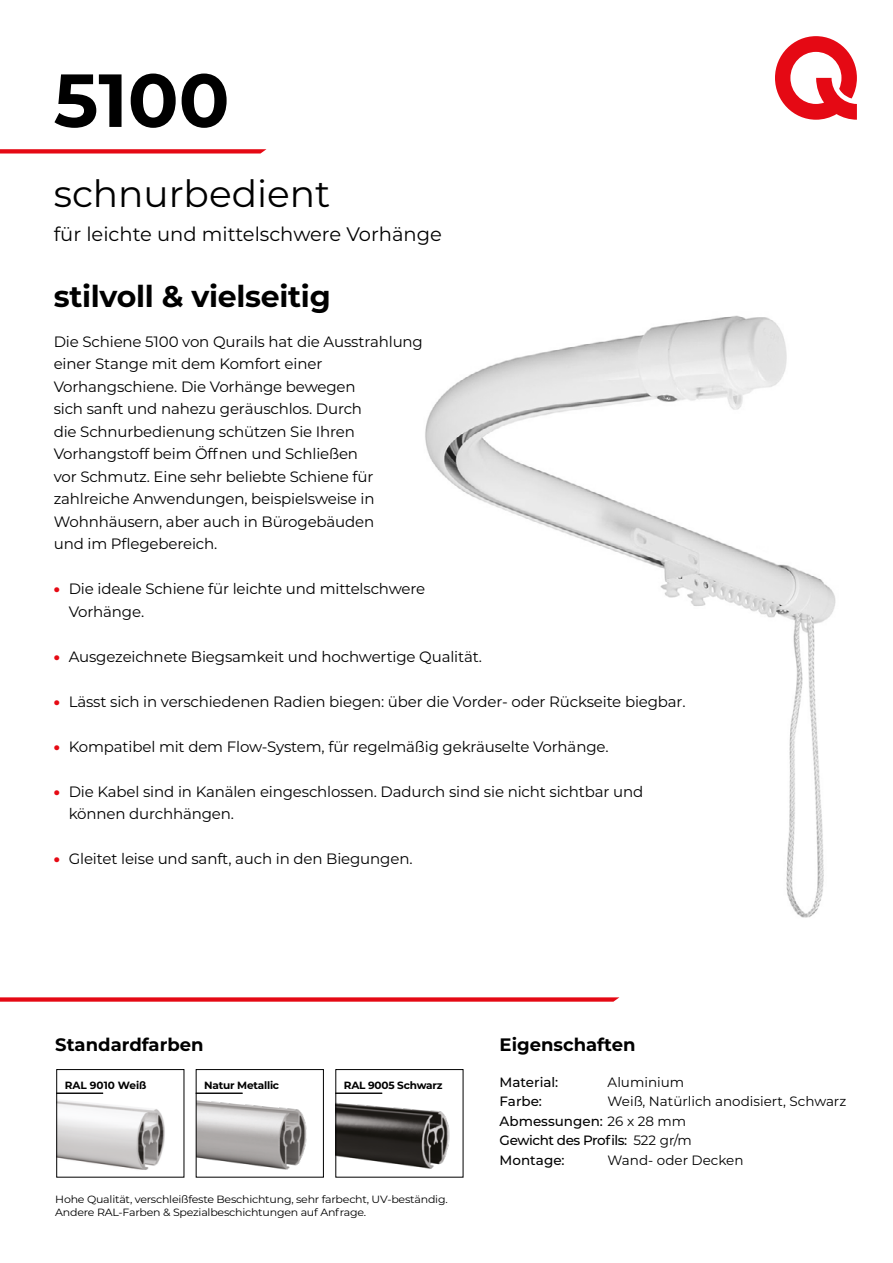
<style>
.page{position:relative;width:893px;height:1263px;background:#fff}
.page>*{position:absolute;margin:0;border:0;box-sizing:border-box;transform-origin:0 0}
.t1{font:700 75px "Montserrat";color:#000}
.t2{font:37.5px "Montserrat";color:#000}
.t3{font:700 30px "Montserrat";letter-spacing:-.01em;color:#000}
.t4{font:19.5px "Montserrat";color:#000}
.t5{font:700 18px "Montserrat";color:#000}
.t6{font:15px/22.5px "Montserrat";letter-spacing:-.01em;color:#000}
.t7{font:13.5px/19.5px "Montserrat";color:#000}
.t8{font:500 13.5px "Montserrat";color:#000}
.t9{font:10.5px/13.5px "Montserrat";letter-spacing:-.02em;color:#000;scale:1.05 1}
.t10{font:700 10.5px "Montserrat";letter-spacing:-.02em;color:#000}
.t11{font:700 10.5px "Montserrat";color:#000}
.s1{font-weight:900;color:#e60a14}
.s2{font-weight:500}
</style>
<div class="page">
<img style="left:59px;top:1092px;width:106px;height:78px">
<img style="left:198px;top:1092px;width:109px;height:78px">
<div style="left:196px;top:1069px;width:128px;height:108px;border:1px solid #000"></div>
<img style="left:338px;top:1092px;width:112px;height:77px">
<div style="left:336px;top:1069px;width:127px;height:108px;border:1px solid #000"></div>
<hr style="left:56px;top:1093px;width:47px;height:1px;background:#000">
<hr style="left:196px;top:1093px;width:47px;height:1px;background:#000">
<hr style="left:335px;top:1093px;width:47px;height:1px;background:#000">
<svg style="left:0;top:997px;width:619px;height:5px;background:#e82b35"></svg>
<svg style="left:775px;top:36px;width:82px;height:84px"></svg>
<svg style="left:0;top:149px;width:266px;height:4px"></svg>
<img style="left:425px;top:315px;width:411px;height:603px">
<h1 class="t1" style="left:54px;top:46px;width:177px">5100</h1>
<h2 class="t2" style="left:54px;top:167px;width:278px">schnurbedient</h2>
<h3 class="t4" style="left:54px;top:221px;width:390px">für leichte und mittelschwere Vorhänge</h3>
<h3 class="t3" style="left:54px;top:274px;width:278px">stilvoll &amp; vielseitig</h3>
<p class="t6" style="left:54px;top:330px;width:371px">Die Schiene 5100 von Qurails hat die Ausstrahlung einer Stange mit dem Komfort einer Vorhangschiene. Die Vorhänge bewegen<br>sich sanft und nahezu geräuschlos. Durch<br>die Schnurbedienung schützen Sie Ihren Vorhangstoff beim Öffnen und Schließen<br>vor Schmutz. Eine sehr beliebte Schiene für zahlreiche Anwendungen, beispielsweise in Wohnhäusern, aber auch in Bürogebäuden<br>und im Pflegebereich.</p>
<p class="t6" style="left:69px;top:577px;width:358px;text-indent:-15px"><span class="s1">•</span> Die ideale Schiene für leichte und mittelschwere<br>Vorhänge.</p>
<p class="t6" style="left:54px;top:645px;width:430px"><span class="s1">•</span> Ausgezeichnete Biegsamkeit und hochwertige Qualität.</p>
<p class="t6" style="left:54px;top:690px;width:633px"><span class="s1">•</span> Lässt sich in verschiedenen Radien biegen: über die Vorder- oder Rückseite biegbar.</p>
<p class="t6" style="left:54px;top:735px;width:556px"><span class="s1">•</span> Kompatibel mit dem Flow-System, für regelmäßig gekräuselte Vorhänge.</p>
<p class="t6" style="left:69px;top:780px;width:576px;text-indent:-15px"><span class="s1">•</span> Die Kabel sind in Kanälen eingeschlossen. Dadurch sind sie nicht sichtbar und können durchhängen.</p>
<p class="t6" style="left:54px;top:847px;width:360px"><span class="s1">•</span> Gleitet leise und sanft, auch in den Biegungen.</p>
<p class="t5" style="left:55px;top:1031px;width:150px">Standardfarben</p>
<p class="t11" style="left:65px;top:1077px;width:83px">RAL 9010 Weiß</p>
<p class="t10" style="left:204px;top:1077px;width:76px">Natur Metallic</p>
<p class="t10" style="left:344px;top:1077px;width:100px">RAL 9005 Schwarz</p>
<p class="t9" style="left:55px;top:1192px;width:375px">Hohe Qualität, verschleißfeste Beschichtung, sehr farbecht, UV-beständig.<br>Andere RAL-Farben &amp; Spezialbeschichtungen auf Anfrage.</p>
<p class="t5" style="left:500px;top:1031px;width:137px">Eigenschaften</p>
<p class="t8" style="left:500px;top:1072px;width:60px">Material:</p>
<p class="t7" style="left:608px;top:1072px;width:78px">Aluminium</p>
<p class="t8" style="left:500px;top:1092px;width:44px">Farbe:</p>
<p class="t7" style="left:500px;top:1091px;width:348px;text-indent:108px">Weiß, Natürlich anodisiert, Schwarz<br><span class="s2">Abmessungen:</span> 26 x 28 mm<br><span class="s2">Gewicht des Profils:</span> 522 gr/m<br><span class="s2">Montage:</span></p>
<p class="t7" style="left:608px;top:1150px;width:137px">Wand- oder Decken</p>
</div>
